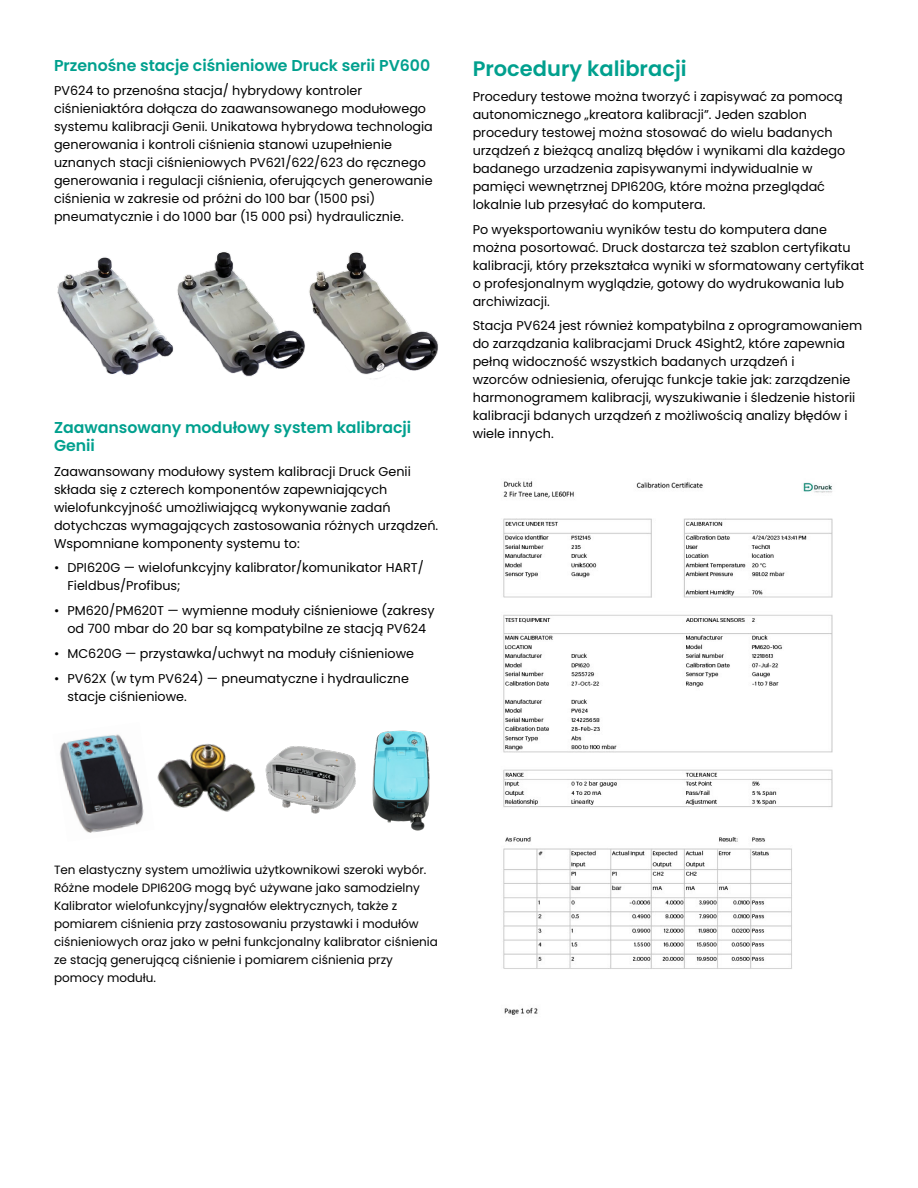
<style>
.page{position:relative;width:918px;height:1188px;background:#fff}
.page>*{position:absolute;margin:0;border:0;box-sizing:border-box;transform-origin:0 0}
.t1{font:600 21px "Poppins";color:#00a08e}
.t2{font:600 15.75px/18px "Poppins";color:#00a08e}
.t3{font:12.75px/18px "Poppins";color:#000}
.t4{font:12px/18px "Poppins";color:#000}
</style>
<div class="page">
<img style="left:57px;top:252px;width:381px;height:127px">
<img style="left:157px;top:744px;width:99px;height:68px">
<img style="left:265px;top:746px;width:91px;height:68px">
<img style="left:503px;top:481px;width:330px;height:534px">
<img style="left:60px;top:734px;width:84px;height:99px">
<img style="left:372px;top:730px;width:58px;height:101px">
<p class="t2" style="left:54px;top:56px;width:378px">Przenośne stacje ciśnieniowe Druck serii PV600</p>
<p class="t3" style="left:54px;top:82px;width:380px">PV624 to przenośna stacja/ hybrydowy kontroler ciśnieniaktóra dołącza do zaawansowanego modułowego systemu kalibracji Genii. Unikatowa hybrydowa technologia generowania i kontroli ciśnienia stanowi uzupełnienie uznanych stacji ciśnieniowych PV621/622/623 do ręcznego generowania i regulacji ciśnienia, oferujących generowanie ciśnienia w zakresie od próżni do 100 bar (1500 psi) pneumatycznie i do 1000 bar (15 000 psi) hydraulicznie.</p>
<p class="t2" style="left:54px;top:418px;width:359px">Zaawansowany modułowy system kalibracji<br>Genii</p>
<p class="t3" style="left:54px;top:462px;width:386px">Zaawansowany modułowy system kalibracji Druck Genii składa się z czterech komponentów zapewniających wielofunkcyjność umożliwiającą wykonywanie zadań dotychczas wymagających zastosowania różnych urządzeń.<br>Wspomniane komponenty systemu to:</p>
<p class="t3" style="left:68px;top:559px;width:358px;text-indent:-14px">• DPI620G — wielofunkcyjny kalibrator/komunikator HART/<br>Fieldbus/Profibus;</p>
<p class="t3" style="left:54px;top:602px;width:382px;text-align:center">• PM620/PM620T — wymienne moduły ciśnieniowe (zakresy od 700 mbar do 20 bar są kompatybilne ze stacją PV624</p>
<p class="t3" style="left:54px;top:644px;width:362px">• MC620G — przystawka/uchwyt na moduły ciśnieniowe</p>
<p class="t3" style="left:68px;top:669px;width:343px;text-indent:-14px">• PV62X (w tym PV624) — pneumatyczne i hydrauliczne stacje ciśnieniowe.</p>
<h1 class="t1" style="left:473px;top:57px;width:216px">Procedury kalibracji</h1>
<p class="t3" style="left:473px;top:87px;width:374px">Procedury testowe można tworzyć i zapisywać za pomocą autonomicznego „kreatora kalibracji”. Jeden szablon procedury testowej można stosować do wielu badanych urządzeń z bieżącą analizą błędów i wynikami dla każdego badanego urzadzenia zapisywanymi indywidualnie w pamięci wewnętrznej DPI620G, które można przeglądać lokalnie lub przesyłać do komputera.</p>
<p class="t3" style="left:473px;top:220px;width:393px">Po wyeksportowaniu wyników testu do komputera dane można posortować. Druck dostarcza też szablon certyfikatu kalibracji, który przekształca wyniki w sformatowany certyfikat o profesjonalnym wyglądzie, gotowy do wydrukowania lub archiwizacji.</p>
<p class="t3" style="left:473px;top:317px;width:391px">Stacja PV624 jest również kompatybilna z oprogramowaniem do zarządzania kalibracjami Druck 4Sight2, które zapewnia pełną widoczność wszystkich badanych urządzeń i<br>wzorców odniesienia, oferując funkcje takie jak: zarządzenie harmonogramem kalibracji, wyszukiwanie i śledzenie historii kalibracji bdanych urządzeń z możliwością analizy błędów i wiele innych.</p>
<p class="t4" style="left:54px;top:861px;width:385px">Ten elastyczny system umożliwia użytkownikowi szeroki wybór.<br>Różne modele DPI620G mogą być używane jako samodzielny Kalibrator wielofunkcyjny/sygnałów elektrycznych, także z pomiarem ciśnienia przy zastosowaniu przystawki i modułów ciśnieniowych oraz jako w pełni funkcjonalny kalibrator ciśnienia ze stacją generującą ciśnienie i pomiarem ciśnienia przy pomocy modułu.</p>
</div>
